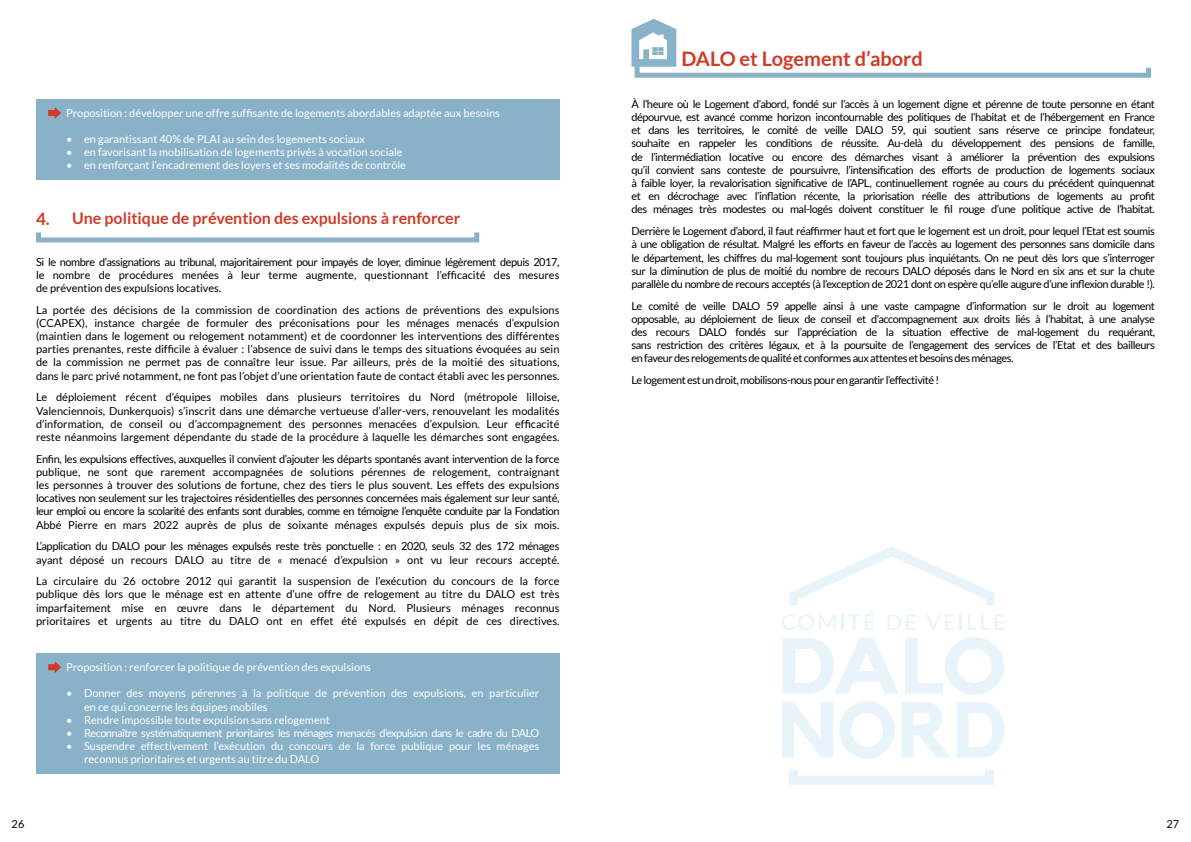
<style>
.page{position:relative;width:1191px;height:842px;background:#fff}
.page>*{position:absolute;margin:0;border:0;box-sizing:border-box;transform-origin:0 0}
.t1{font:700 20px "Lato";color:#d03b28}
.t2{font:700 16px "Lato";color:#d03b28}
.t3{font:11px/13.2px "Lato";letter-spacing:-.015em;color:#000;text-align:justify}
.t4{font:11px/13.2px "Lato";color:#fff}
.t5{font:11px "Lato";letter-spacing:-.05em;color:#fff}
.t6{font:11px "Lato";letter-spacing:-.04em;color:#000}
.s1{font-size:17px}
</style>
<div class="page">
<svg style="left:782px;top:638px;width:117px;height:56px"></svg>
<svg style="left:905px;top:637px;width:99px;height:58px"></svg>
<svg style="left:782px;top:702px;width:51px;height:56px"></svg>
<svg style="left:839px;top:701px;width:56px;height:58px"></svg>
<svg style="left:901px;top:702px;width:49px;height:56px"></svg>
<svg style="left:956px;top:702px;width:48px;height:56px"></svg>
<svg style="left:789px;top:770px;width:205px;height:15px"></svg>
<svg style="left:782px;top:546px;width:222px;height:84px"></svg>
<div style="left:36px;top:230px;width:443px;height:12px;border:5px solid #89b1c8"></div>
<div style="left:36px;top:99px;width:523px;height:80px;background:#89b1c8"></div>
<div style="left:36px;top:653px;width:523px;height:121px;background:#89b1c8"></div>
<svg style="left:48px;top:107px;width:13px;height:12px"></svg>
<svg style="left:48px;top:661px;width:13px;height:12px"></svg>
<svg style="left:631px;top:19px;width:520px;height:59px"></svg>
<p class="t4" style="left:66px;top:106px;width:435px">Proposition : développer une offre suffisante de logements abordables adaptée aux besoins</p>
<p class="t4" style="left:66px;top:132px;width:300px">• en garantissant 40% de PLAI au sein des logements sociaux</p>
<p class="t4" style="left:66px;top:146px;width:338px">• en favorisant la mobilisation de logements privés à vocation sociale</p>
<p class="t4" style="left:66px;top:159px;width:341px">• en renforçant l’encadrement des loyers et ses modalités de contrôle</p>
<h2 class="t2" style="left:36px;top:209px;width:426px"><span class="s1">4.</span> Une politique de prévention des expulsions à renforcer</h2>
<p class="t3" style="left:36px;top:255px;width:525px">Si le nombre d’assignations au tribunal, majoritairement pour impayés de loyer, diminue légèrement depuis 2017, le nombre de procédures menées à leur terme augmente, questionnant l’efficacité des mesures de prévention des expulsions locatives.</p>
<p class="t3" style="left:36px;top:303px;width:525px">La portée des décisions de la commission de coordination des actions de préventions des expulsions (CCAPEX), instance chargée de formuler des préconisations pour les ménages menacés d’expulsion (maintien dans le logement ou relogement notamment) et de coordonner les interventions des différentes parties prenantes, reste difficile à évaluer : l’absence de suivi dans le temps des situations évoquées au sein de la commission ne permet pas de connaître leur issue. Par ailleurs, près de la moitié des situations, dans le parc privé notamment, ne font pas l’objet d’une orientation faute de contact établi avec les personnes.</p>
<p class="t3" style="left:36px;top:391px;width:525px">Le déploiement récent d’équipes mobiles dans plusieurs territoires du Nord (métropole lilloise, Valenciennois, Dunkerquois) s’inscrit dans une démarche vertueuse d’aller-vers, renouvelant les modalités d’information, de conseil ou d’accompagnement des personnes menacées d’expulsion. Leur efficacité reste néanmoins largement dépendante du stade de la procédure à laquelle les démarches sont engagées.</p>
<p class="t3" style="left:36px;top:452px;width:525px">Enfin, les expulsions effectives, auxquelles il convient d’ajouter les départs spontanés avant intervention de la force publique, ne sont que rarement accompagnées de solutions pérennes de relogement, contraignant les personnes à trouver des solutions de fortune, chez des tiers le plus souvent. Les effets des expulsions locatives non seulement sur les trajectoires résidentielles des personnes concernées mais également sur leur santé, leur emploi ou encore la scolarité des enfants sont durables, comme en témoigne l’enquête conduite par la Fondation Abbé Pierre en mars 2022 auprès de plus de soixante ménages expulsés depuis plus de six mois.</p>
<p class="t3" style="left:36px;top:540px;width:525px">L’application du DALO pour les ménages expulsés reste très ponctuelle : en 2020, seuls 32 des 172 ménages ayant déposé un recours DALO au titre de « menacé d’expulsion » ont vu leur recours accepté.</p>
<p class="t3" style="left:36px;top:575px;width:525px">La circulaire du 26 octobre 2012 qui garantit la suspension de l’exécution du concours de la force publique dès lors que le ménage est en attente d’une offre de relogement au titre du DALO est très imparfaitement mise en œuvre dans le département du Nord. Plusieurs ménages reconnus prioritaires et urgents au titre du DALO ont en effet été expulsés en dépit de ces directives.</p>
<p class="t4" style="left:66px;top:660px;width:306px">Proposition : renforcer la politique de prévention des expulsions</p>
<p class="t4" style="left:84px;top:687px;width:457px;text-indent:-18px">• Donner des moyens pérennes à la politique de prévention des expulsions, en particulier en ce qui concerne les équipes mobiles</p>
<p class="t4" style="left:66px;top:713px;width:265px">• Rendre impossible toute expulsion sans relogement</p>
<p class="t5" style="left:66px;top:727px;width:475px">• Reconnaître systématiquement prioritaires les ménages menacés d’expulsion dans le cadre du DALO</p>
<p class="t4" style="left:84px;top:739px;width:457px;text-indent:-18px">• Suspendre effectivement l’exécution du concours de la force publique pour les ménages reconnus prioritaires et urgents au titre du DALO</p>
<h1 class="t1" style="left:681px;top:48px;width:243px">DALO et Logement d’abord</h1>
<p class="t3" style="left:631px;top:97px;width:525px">À l’heure où le Logement d’abord, fondé sur l’accès à un logement digne et pérenne de toute personne en étant dépourvue, est avancé comme horizon incontournable des politiques de l’habitat et de l’hébergement en France et dans les territoires, le comité de veille DALO 59, qui soutient sans réserve ce principe fondateur, souhaite en rappeler les conditions de réussite. Au-delà du développement des pensions de famille, de l’intermédiation locative ou encore des démarches visant à améliorer la prévention des expulsions qu’il convient sans conteste de poursuivre, l’intensification des efforts de production de logements sociaux à faible loyer, la revalorisation significative de l’APL, continuellement rognée au cours du précédent quinquennat et en décrochage avec l’inflation récente, la priorisation réelle des attributions de logements au profit des ménages très modestes ou mal-logés doivent constituer le fil rouge d’une politique active de l’habitat.</p>
<p class="t3" style="left:631px;top:224px;width:525px">Derrière le Logement d’abord, il faut réaffirmer haut et fort que le logement est un droit, pour lequel l’Etat est soumis à une obligation de résultat. Malgré les efforts en faveur de l’accès au logement des personnes sans domicile dans le département, les chiffres du mal-logement sont toujours plus inquiétants. On ne peut dès lors que s’interroger sur la diminution de plus de moitié du nombre de recours DALO déposés dans le Nord en six ans et sur la chute parallèle du nombre de recours acceptés (à l’exception de 2021 dont on espère qu’elle augure d’une inflexion durable !).</p>
<p class="t3" style="left:631px;top:299px;width:525px">Le comité de veille DALO 59 appelle ainsi à une vaste campagne d’information sur le droit au logement opposable, au déploiement de lieux de conseil et d’accompagnement aux droits liés à l’habitat, à une analyse des recours DALO fondés sur l’appréciation de la situation effective de mal-logement du requérant, sans restriction des critères légaux, et à la poursuite de l’engagement des services de l’Etat et des bailleurs en faveur des relogements de qualité et conformes aux attentes et besoins des ménages.</p>
<p class="t6" style="left:631px;top:374px;width:309px">Le logement est un droit, mobilisons-nous pour en garantir l’effectivité !</p>
<p class="t3" style="left:12px;top:818px;width:14px">26</p>
<p class="t3" style="left:1166px;top:818px;width:14px">27</p>
</div>
